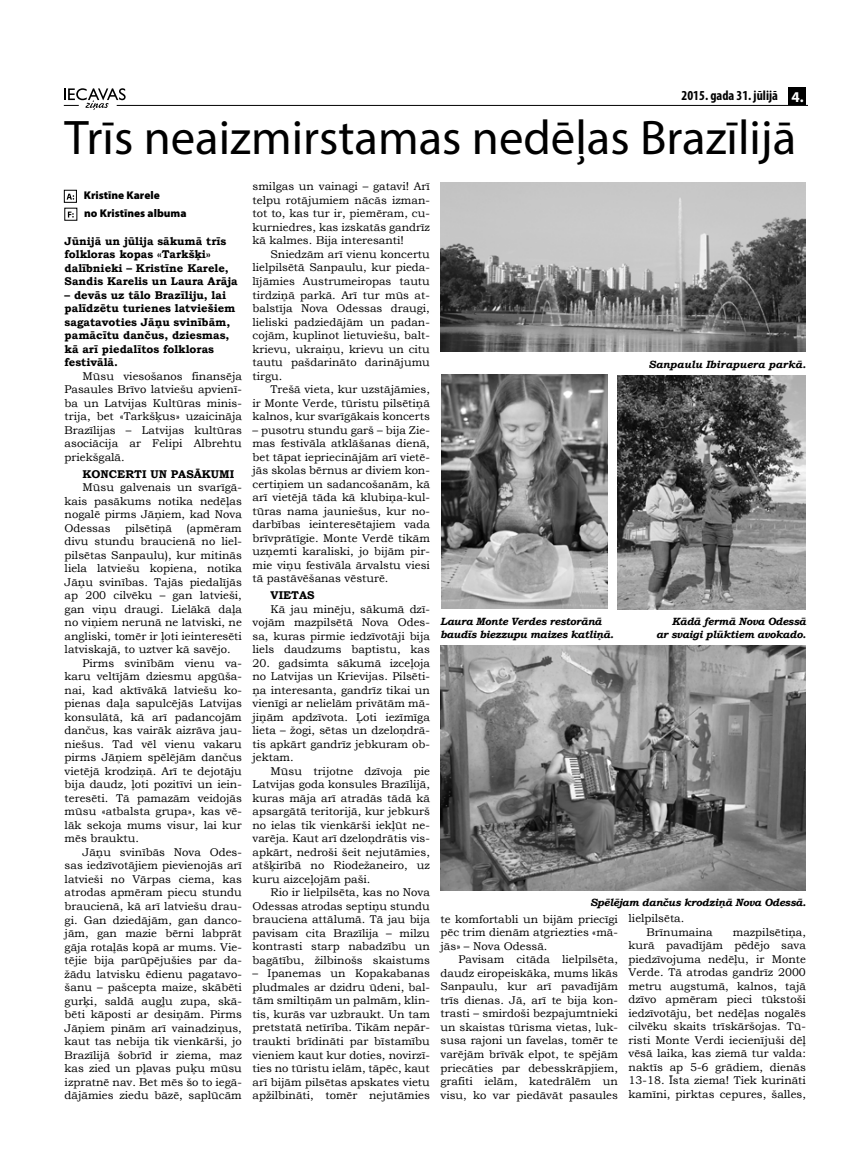
<style>
.page{position:relative;width:851px;height:1170px;background:#fff}
.page>*{position:absolute;margin:0;border:0;box-sizing:border-box;transform-origin:0 0}
.t1{font:48.75px "Myriad Pro";color:#000}
.t2{font:700 condensed 13.75px "Myriad Pro";color:#000}
.t3{font:11.25px/13.5px "Bookman Old Style";color:#000;text-align:justify}
.t4{font:700 11.25px/13.5px "Bookman Old Style";color:#000}
.t5{font:900 11.25px "Myriad Pro";color:#000}
.t6{font:italic 700 10.5px/12.6px "Bookman Old Style";letter-spacing:-.025em;color:#000}
.t7{font:italic 700 10.5px "Bookman Old Style";color:#000}
.s1{font-stretch:normal;font-size:15px;color:#fff}
</style>
<div class="page">
<hr style="left:117px;top:105px;width:689px;height:1px;background:#000">
<svg style="left:64px;top:88px;width:62px;height:22px"></svg>
<div style="left:788px;top:87px;width:18px;height:18px;background:#000"></div>
<svg style="left:67px;top:194px;width:7px;height:6px"></svg>
<div style="left:64px;top:190px;width:13px;height:12px;border:1px solid #000"></div>
<img style="left:440px;top:182px;width:365px;height:170px">
<img style="left:441px;top:375px;width:166px;height:233px">
<img style="left:440px;top:645px;width:365px;height:245px">
<img style="left:618px;top:376px;width:187px;height:233px">
<svg style="left:68px;top:211px;width:6px;height:6px"></svg>
<p class="t2" style="left:681px;top:87px;width:123px">2015. gada 31. jūlijā <span class="s1">4.</span></p>
<h1 class="t1" style="left:64px;top:107px;width:733px">Trīs neaizmirstamas nedēļas Brazīlijā</h1>
<p class="t5" style="left:84px;top:189px;width:77px">Kristīne Karele</p>
<p class="t5" style="left:84px;top:207px;width:104px">no Kristīnes albuma</p>
<p class="t4" style="left:65px;top:234px;width:175px">Jūnijā un jūlija sākumā trīs folkloras kopas «Tarkšķi» dalībnieki – Kristīne Karele,<br>Sandis Karelis un Laura Arāja</p>
<p class="t4" style="left:65px;top:288px;width:172px">– devās uz tālo Brazīliju, lai palīdzētu turienes latviešiem sagatavoties Jāņu svinībām, pamācītu dančus, dziesmas, kā arī piedalītos folkloras festivālā.</p>
<p class="t3" style="left:65px;top:369px;width:179px;text-indent:18px">Mūsu viesošanos finansēja Pasaules Brīvo latviešu apvienī&shy;ba un Latvijas Kultūras minis&shy;trija, bet «Tarkšķus» uzaicināja Brazīlijas – Latvijas kultūras asociācija ar Felipi Albrehtu priekšgalā.</p>
<p class="t4" style="left:83px;top:467px;width:153px">KONCERTI UN PASĀKUMI</p>
<p class="t3" style="left:65px;top:480px;width:179px;text-indent:18px">Mūsu galvenais un svarīgā&shy;kais pasākums notika nedēļas nogalē pirms Jāņiem, kad Nova Odessas</p>
<p class="t3" style="left:125px;top:521px;width:49px">pilsētiņā</p>
<p class="t3" style="left:186px;top:521px;width:57px">(apmēram</p>
<p class="t3" style="left:65px;top:534px;width:179px">divu stundu braucienā no liel-</p>
<p class="t3" style="left:65px;top:548px;width:179px">pilsētas Sanpaulu), kur mitinās</p>
<p class="t3" style="left:65px;top:561px;width:179px">liela latviešu kopiena, notika</p>
<p class="t3" style="left:65px;top:575px;width:179px">Jāņu svinības. Tajās piedalījās</p>
<p class="t3" style="left:65px;top:588px;width:179px">ap 200 cilvēku – gan latvieši,</p>
<p class="t3" style="left:65px;top:602px;width:179px">gan viņu draugi. Lielākā daļa</p>
<p class="t3" style="left:65px;top:615px;width:179px">no viņiem nerunā ne latviski, ne</p>
<p class="t3" style="left:65px;top:629px;width:179px">angliski, tomēr ir ļoti ieinteresēti</p>
<p class="t3" style="left:65px;top:642px;width:168px">latviskajā, to uztver kā savējo.</p>
<p class="t3" style="left:83px;top:656px;width:161px">Pirms svinībām vienu va-</p>
<p class="t3" style="left:65px;top:669px;width:179px">karu veltījām dziesmu apgūša-</p>
<p class="t3" style="left:65px;top:683px;width:179px">nai, kad aktīvākā latviešu ko-</p>
<p class="t3" style="left:65px;top:696px;width:179px">pienas daļa sapulcējās Latvijas</p>
<p class="t3" style="left:65px;top:710px;width:179px">konsulātā, kā arī padancojām</p>
<p class="t3" style="left:65px;top:723px;width:179px">dančus, kas vairāk aizrāva jau-</p>
<p class="t3" style="left:65px;top:737px;width:179px">niešus. Tad vēl vienu vakaru</p>
<p class="t3" style="left:65px;top:750px;width:179px">pirms Jāņiem spēlējām dančus</p>
<p class="t3" style="left:65px;top:764px;width:179px">vietējā krodziņā. Arī te dejotāju</p>
<p class="t3" style="left:65px;top:777px;width:179px">bija daudz, ļoti pozitīvi un iein-</p>
<p class="t3" style="left:65px;top:791px;width:179px">teresēti. Tā pamazām veidojās</p>
<p class="t3" style="left:65px;top:804px;width:179px">mūsu «atbalsta grupa», kas vē-</p>
<p class="t3" style="left:65px;top:818px;width:179px">lāk sekoja mums visur, lai kur</p>
<p class="t3" style="left:65px;top:831px;width:76px">mēs brauktu.</p>
<p class="t3" style="left:83px;top:845px;width:161px">Jāņu svinībās Nova Odes-</p>
<p class="t3" style="left:65px;top:858px;width:179px">sas iedzīvotājiem pievienojās arī</p>
<p class="t3" style="left:65px;top:872px;width:179px">latvieši no Vārpas ciema, kas</p>
<p class="t3" style="left:65px;top:885px;width:179px">atrodas apmēram piecu stundu</p>
<p class="t3" style="left:65px;top:899px;width:179px">braucienā, kā arī latviešu drau-</p>
<p class="t3" style="left:65px;top:912px;width:179px">gi. Gan dziedājām, gan danco-</p>
<p class="t3" style="left:65px;top:926px;width:179px">jām, gan mazie bērni labprāt</p>
<p class="t3" style="left:65px;top:939px;width:179px">gāja rotaļās kopā ar mums. Vie-</p>
<p class="t3" style="left:65px;top:953px;width:179px">tējie bija parūpējušies par da-</p>
<p class="t3" style="left:65px;top:966px;width:179px">žādu latvisku ēdienu pagatavo-</p>
<p class="t3" style="left:65px;top:980px;width:179px">šanu – pašcepta maize, skābēti</p>
<p class="t3" style="left:65px;top:993px;width:179px">gurķi, saldā augļu zupa, skā-</p>
<p class="t3" style="left:65px;top:1007px;width:179px">bēti kāposti ar desiņām. Pirms</p>
<p class="t3" style="left:65px;top:1020px;width:179px">Jāņiem pinām arī vainadziņus,</p>
<p class="t3" style="left:65px;top:1034px;width:179px">kaut tas nebija tik vienkārši, jo</p>
<p class="t3" style="left:65px;top:1047px;width:179px">Brazīlijā šobrīd ir ziema, maz</p>
<p class="t3" style="left:65px;top:1061px;width:179px">kas zied un pļavas puķu mūsu</p>
<p class="t3" style="left:65px;top:1074px;width:179px">izpratnē nav. Bet mēs šo to iegā-</p>
<p class="t3" style="left:65px;top:1088px;width:179px">dājāmies ziedu bāzē, saplūcām</p>
<p class="t3" style="left:252px;top:180px;width:179px">smilgas un vainagi – gatavi! Arī telpu rotājumiem nācās izman&shy;tot to, kas tur ir, piemēram, cu&shy;kurniedres, kas izskatās gandrīz kā kalmes. Bija interesanti!</p>
<p class="t3" style="left:252px;top:247px;width:179px;text-indent:18px">Sniedzām arī vienu koncertu lielpilsētā Sanpaulu, kur pieda&shy;lījāmies Austrumeiropas tautu tirdziņā parkā. Arī tur mūs at&shy;balstīja Nova Odessas draugi, lieliski padziedājām un padan&shy;cojām, kuplinot lietuviešu, balt&shy;krievu, ukraiņu, krievu un citu tautu pašdarināto darinājumu tirgu.</p>
<p class="t3" style="left:252px;top:382px;width:179px;text-indent:18px">Trešā vieta, kur uzstājāmies, ir Monte Verde, tūristu pilsētiņā kalnos, kur svarīgākais koncerts</p>
<p class="t3" style="left:252px;top:423px;width:179px">– pusotru stundu garš – bija Zie&shy;mas festivāla atklāšanas dienā, bet tāpat iepriecinājām arī vietē&shy;jās skolas bērnus ar diviem kon&shy;certiņiem un sadancošanām, kā arī vietējā tāda kā klubiņa-kul&shy;tūras nama jauniešus, kur no&shy;darbības ieinteresētajiem vada brīvprātīgie. Monte Verdē tikām uzņemti karaliski, jo bijām pir&shy;mie viņu festivāla ārvalstu viesi tā pastāvēšanas vēsturē.</p>
<p class="t4" style="left:270px;top:588px;width:46px">VIETAS</p>
<p class="t3" style="left:252px;top:602px;width:179px;text-indent:18px">Kā jau minēju, sākumā dzī&shy;vojām mazpilsētā Nova Odes&shy;sa, kuras pirmie iedzīvotāji bija liels daudzums baptistu, kas</p>
<p class="t3" style="left:252px;top:656px;width:179px">20. gadsimta sākumā izceļoja no Latvijas un Krievijas. Pilsēti&shy;ņa interesanta, gandrīz tikai un vienīgi ar nelielām privātām mā&shy;jiņām apdzīvota. Ļoti iezīmīga lieta – žogi, sētas un dzeloņdrā&shy;tis apkārt gandrīz jebkuram ob&shy;jektam.</p>
<p class="t3" style="left:252px;top:764px;width:179px;text-indent:18px">Mūsu trijotne dzīvoja pie Latvijas goda konsules Brazīlijā, kuras māja arī atradās tādā kā apsargātā teritorijā, kur jebkurš no ielas tik vienkārši iekļūt ne&shy;varēja. Kaut arī dzeloņdrātis vis&shy;apkārt, nedroši šeit nejutāmies, atšķirībā no Riodežaneiro, uz kuru aizceļojām paši.</p>
<p class="t3" style="left:252px;top:885px;width:179px;text-indent:18px">Rio ir lielpilsēta, kas no Nova Odessas atrodas septiņu stundu brauciena attālumā. Tā jau bija pavisam cita Brazīlija – milzu kontrasti starp nabadzību un bagātību, žilbinošs skaistums</p>
<p class="t3" style="left:252px;top:966px;width:179px">– Ipanemas un Kopakabanas pludmales ar dzidru ūdeni, bal&shy;tām smiltiņām un palmām, klin&shy;tis, kurās var uzbraukt. Un tam pretstatā netīrība. Tikām nepār&shy;traukti brīdināti par bīstamību vieniem kaut kur doties, novirzī&shy;ties no tūristu ielām, tāpēc, kaut arī bijām pilsētas apskates vietu apžilbināti, tomēr nejutāmies</p>
<p class="t7" style="left:648px;top:356px;width:159px">Sanpaulu Ibirapuera parkā.</p>
<p class="t6" style="left:440px;top:615px;width:174px">Laura Monte Verdes restorānā baudīs biezzupu maizes katliņā.</p>
<p class="t6" style="left:656px;top:615px;width:151px;text-align:right">Kādā fermā Nova Odessā<br>ar svaigi plūktiem avokado.</p>
<p class="t6" style="left:590px;top:895px;width:217px">Spēlējam dančus krodziņā Nova Odessā.</p>
<p class="t3" style="left:440px;top:912px;width:179px">te komfortabli un bijām priecīgi pēc trim dienām atgriezties «mā&shy;jās» – Nova Odessā.</p>
<p class="t3" style="left:440px;top:952px;width:179px;text-indent:18px">Pavisam citāda lielpilsēta, daudz eiropeiskāka, mums likās Sanpaulu, kur arī pavadījām trīs dienas. Jā, arī te bija kon&shy;trasti – smirdoši bezpajumtnieki un skaistas tūrisma vietas, luk&shy;susa rajoni un favelas, tomēr te varējām brīvāk elpot, te spējām priecāties par debesskrāpjiem, grafiti ielām, katedrālēm un visu, ko var piedāvāt pasaules</p>
<p class="t3" style="left:646px;top:911px;width:68px;text-indent:-18px">lielpilsēta.<br>Brīnumaina</p>
<p class="t3" style="left:628px;top:924px;width:179px;text-indent:104px">mazpilsētiņa, kurā pavadījām pēdējo sava piedzīvojuma nedēļu, ir Monte Verde. Tā atrodas gandrīz 2000 metru augstumā, kalnos, tajā dzīvo apmēram pieci tūkstoši iedzīvotāju, bet nedēļas nogalēs cilvēku skaits trīskāršojas. Tū&shy;risti Monte Verdi iecienījuši dēļ vēsā laika, kas ziemā tur valda: naktīs ap 5-6 grādiem, dienās 13-18. Īsta ziema! Tiek kurināti kamīni, pirktas cepures, šalles,</p>
</div>
